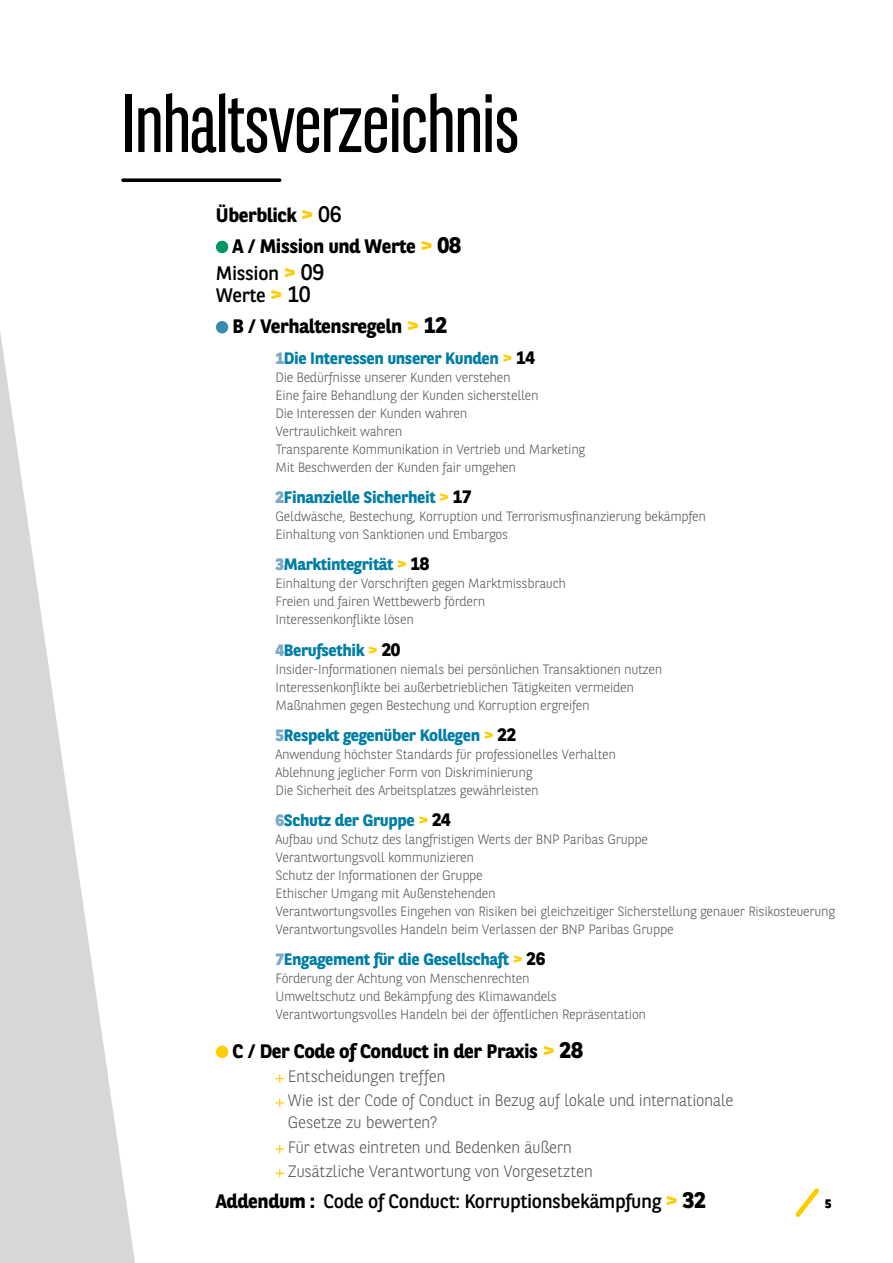
<style>
.page{position:relative;width:893px;height:1263px;background:#fff}
.page>*{position:absolute;margin:0;border:0;box-sizing:border-box;transform-origin:0 0}
.t1{font:82.5px "BNPP Sans Condensed";letter-spacing:-.02em;color:#000}
.t2{font:700 19.5px/31px "BNPP Sans";letter-spacing:-.02em;color:#000}
.t3{font:19.5px/22.5px "BNPP Sans";letter-spacing:-.02em;color:#000}
.t4{font:700 16.5px "BNPP Sans";letter-spacing:-.02em;color:#007ea3}
.t5{font:300 16.5px/24.2px "BNPP Sans";letter-spacing:-.025em;color:#565655}
.t6{font:300 13.5px/18px "BNPP Sans";letter-spacing:-.02em;color:#565655}
.t7{font:700 12px "BNPP Sans";color:#000}
.s1{font-size:22.5px;color:#fc0}
.s2{font-weight:400;font-size:22.5px}
.s3{font-size:22.5px}
.s4{font-weight:700;font-size:22.5px;color:#fc0}
.s5{font-weight:800;color:#7daac5}
.s6{font-size:18px;color:#fc0}
.s7{font-size:18px;color:#000}
.s8{font-weight:700}
.s9{font-weight:700;font-size:22.5px}
</style>
<div class="page">
<svg style="left:795px;top:1188px;width:24px;height:29px"></svg>
<div style="left:216px;top:241px;width:12px;height:12px;background:#009762;border-radius:50%"></div>
<div style="left:216px;top:321px;width:12px;height:12px;background:#378bae;border-radius:50%"></div>
<div style="left:216px;top:1046px;width:12px;height:12px;background:#fc0;border-radius:50%"></div>
<svg style="left:275px;top:1074px;width:9px;height:9px"></svg>
<svg style="left:275px;top:1099px;width:9px;height:8px"></svg>
<svg style="left:275px;top:1145px;width:9px;height:8px"></svg>
<svg style="left:275px;top:1169px;width:9px;height:8px"></svg>
<svg style="left:123px;top:178px;width:157px;height:4px"></svg>
<svg style="left:0;top:332px;width:135px;height:931px"></svg>
<h1 class="t1" style="left:121px;top:79px;width:400px">Inhaltsverzeichnis</h1>
<h2 class="t2" style="left:232px;top:199px;width:230px;text-indent:-17px">Überblick <span class="s1">&gt;</span> <span class="s2">06<br></span>A / Mission und Werte <span class="s1">&gt;</span> <span class="s3">08</span></h2>
<h2 class="t3" style="left:216px;top:261px;width:110px">Mission <span class="s4">&gt;</span> <span class="s3">09<br></span>Werte <span class="s4">&gt;</span> <span class="s3">10</span></h2>
<h2 class="t2" style="left:232px;top:310px;width:216px">B / Verhaltensregeln <span class="s1">&gt;</span> <span class="s3">12</span></h2>
<p class="t4" style="left:275px;top:347px;width:261px"><span class="s5">1</span>Die Interessen unserer Kunden <span class="s6">&gt;</span> <span class="s7">14</span></p>
<p class="t6" style="left:275px;top:368px;width:311px">Die Bedürfnisse unserer Kunden verstehen<br>Eine faire Behandlung der Kunden sicherstellen<br>Die Interessen der Kunden wahren<br>Vertraulichkeit wahren<br>Transparente Kommunikation in Vertrieb und Marketing Mit Beschwerden der Kunden fair umgehen</p>
<p class="t4" style="left:275px;top:486px;width:198px"><span class="s5">2</span>Finanzielle Sicherheit <span class="s6">&gt;</span> <span class="s7">17</span></p>
<p class="t6" style="left:275px;top:507px;width:432px">Geldwäsche, Bestechung, Korruption und Terrorismusfinanzierung bekämpfen<br>Einhaltung von Sanktionen und Embargos</p>
<p class="t4" style="left:275px;top:553px;width:155px"><span class="s5">3</span>Marktintegrität <span class="s6">&gt;</span> <span class="s7">18</span></p>
<p class="t6" style="left:275px;top:574px;width:292px">Einhaltung der Vorschriften gegen Marktmissbrauch<br>Freien und fairen Wettbewerb fördern<br>Interessenkonflikte lösen</p>
<p class="t4" style="left:275px;top:638px;width:126px"><span class="s5">4</span>Berufsethik <span class="s6">&gt;</span> <span class="s7">20</span></p>
<p class="t6" style="left:275px;top:659px;width:388px">Insider-Informationen niemals bei persönlichen Transaktionen nutzen<br>Interessenkonflikte bei außerbetrieblichen Tätigkeiten vermeiden<br>Maßnahmen gegen Bestechung und Korruption ergreifen</p>
<p class="t4" style="left:275px;top:723px;width:242px"><span class="s5">5</span>Respekt gegenüber Kollegen <span class="s6">&gt;</span> <span class="s7">22</span></p>
<p class="t6" style="left:275px;top:744px;width:342px">Anwendung höchster Standards für professionelles Verhalten<br>Ablehnung jeglicher Form von Diskriminierung<br>Die Sicherheit des Arbeitsplatzes gewährleisten</p>
<p class="t4" style="left:275px;top:808px;width:177px"><span class="s5">6</span>Schutz der Gruppe <span class="s6">&gt;</span> <span class="s7">24</span></p>
<p class="t6" style="left:275px;top:829px;width:561px">Aufbau und Schutz des langfristigen Werts der BNP Paribas Gruppe<br>Verantwortungsvoll kommunizieren<br>Schutz der Informationen der Gruppe<br>Ethischer Umgang mit Außenstehenden<br>Verantwortungsvolles Eingehen von Risiken bei gleichzeitiger Sicherstellung genauer Risikosteuerung Verantwortungsvolles Handeln beim Verlassen der BNP Paribas Gruppe</p>
<p class="t4" style="left:275px;top:947px;width:271px"><span class="s5">7</span>Engagement für die Gesellschaft <span class="s6">&gt;</span> <span class="s7">26</span></p>
<p class="t6" style="left:275px;top:968px;width:372px">Förderung der Achtung von Menschenrechten<br>Umweltschutz und Bekämpfung des Klimawandels<br>Verantwortungsvolles Handeln bei der öffentlichen Repräsentation</p>
<h2 class="t2" style="left:232px;top:1035px;width:352px">C / Der Code of Conduct in der Praxis <span class="s1">&gt;</span> <span class="s3">28</span></h2>
<p class="t5" style="left:288px;top:1064px;width:447px">Entscheidungen treffen<br>Wie ist der Code of Conduct in Bezug auf lokale und internationale</p>
<p class="t5" style="left:288px;top:1110px;width:306px">Gesetze zu bewerten?<br>Für etwas eintreten und Bedenken äußern<br>Zusätzliche Verantwortung von Vorgesetzten</p>
<h2 class="t3" style="left:216px;top:1189px;width:492px"><span class="s8">Addendum :</span> Code of Conduct: Korruptionsbekämpfung <span class="s4">&gt;</span> <span class="s9">32</span></h2>
<p class="t7" style="left:825px;top:1195px;width:8px">5</p>
</div>
